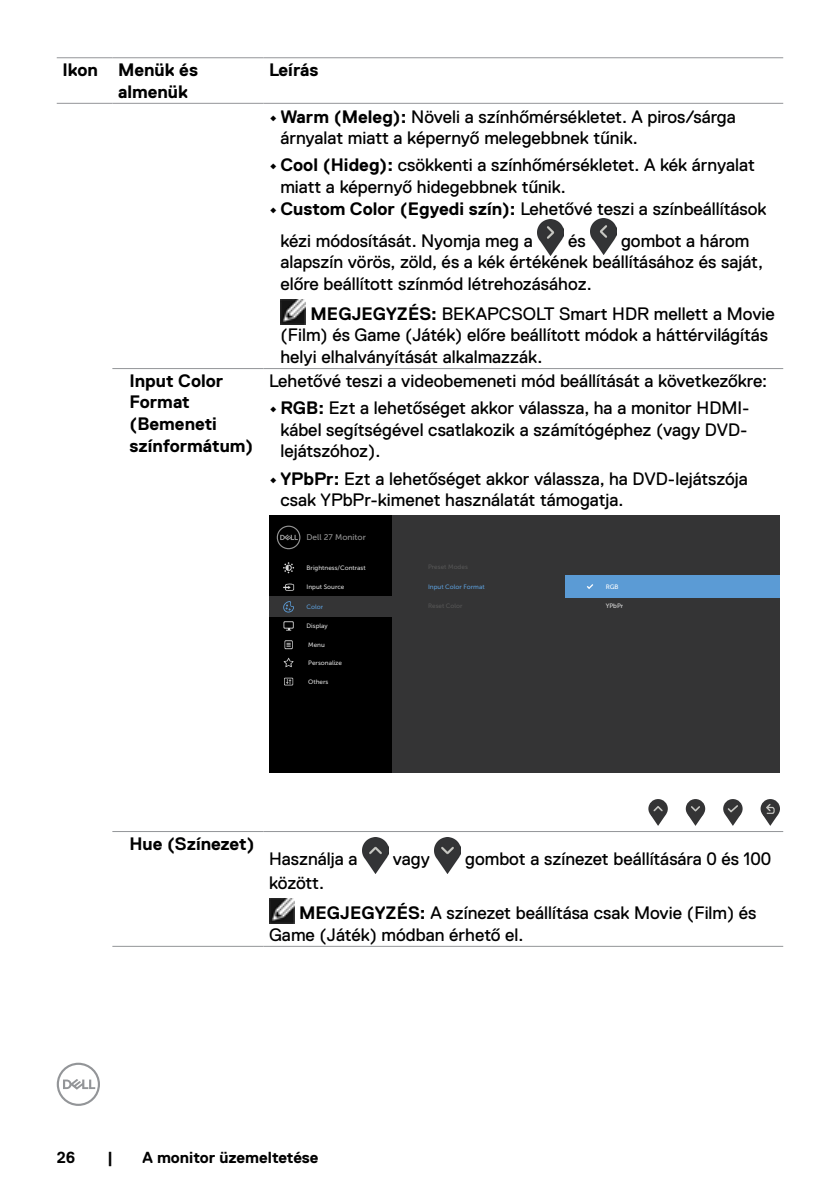
<style>
.page{position:relative;width:840px;height:1191px;background:#fff}
.page>*{position:absolute;margin:0;border:0;box-sizing:border-box;transform-origin:0 0}
.t1{font:18px/21.6px "Dell Replica";color:#000}
.t2{font:700 18px/21.6px "Dell Replica";color:#000}
.t3{font:700 16px "Dell Replica";color:#000}
.t4{font:8.2px "Museo Sans For Dell 500";color:#939393}
.t5{font:6.4px "Museo Sans For Dell 500";color:#d9d9d9}
.t6{font:6.4px "Museo Sans For Dell 500";color:#5b9bd5}
.t7{font:6.4px "Museo Sans For Dell 500";color:#fff}
.s1{font-weight:700}
</style>
<div class="page">
<svg style="left:57px;top:1062px;width:43px;height:44px"></svg>
<hr style="left:57px;top:57px;width:55px;height:1px;background:#939598">
<hr style="left:112px;top:57px;width:151px;height:1px;background:#939598">
<hr style="left:263px;top:57px;width:519px;height:1px;background:#939598">
<hr style="left:57px;top:103px;width:55px;height:1px;background:#939598">
<hr style="left:112px;top:103px;width:151px;height:1px;background:#939598">
<hr style="left:263px;top:103px;width:519px;height:1px;background:#939598">
<hr style="left:112px;top:368px;width:151px;height:1px;background:#939598">
<hr style="left:263px;top:368px;width:519px;height:1px;background:#939598">
<hr style="left:112px;top:831px;width:151px;height:1px;background:#939598">
<hr style="left:263px;top:831px;width:519px;height:1px;background:#939598">
<hr style="left:112px;top:946px;width:151px;height:1px;background:#939598">
<hr style="left:263px;top:946px;width:519px;height:1px;background:#939598">
<img style="left:537px;top:219px;width:26px;height:36px">
<img style="left:590px;top:218px;width:26px;height:36px">
<img style="left:280px;top:299px;width:26px;height:26px">
<div style="left:269px;top:515px;width:510px;height:258px;background:#343435"></div>
<div style="left:269px;top:515px;width:122px;height:258px;background:#000"></div>
<div style="left:269px;top:596px;width:124px;height:21px;background:#343435"></div>
<svg style="left:276px;top:525px;width:24px;height:24px"></svg>
<svg style="left:283px;top:583px;width:11px;height:8px"></svg>
<svg style="left:283px;top:601px;width:11px;height:12px"></svg>
<svg style="left:283px;top:657px;width:11px;height:10px"></svg>
<svg style="left:283px;top:621px;width:10px;height:7px"></svg>
<div style="left:284px;top:622px;width:9px;height:5px;background:#000"></div>
<svg style="left:286px;top:628px;width:5px;height:3px"></svg>
<svg style="left:284px;top:640px;width:8px;height:9px"></svg>
<svg style="left:285px;top:641px;width:7px;height:7px"></svg>
<svg style="left:286px;top:643px;width:4px;height:4px"></svg>
<svg style="left:284px;top:677px;width:9px;height:8px"></svg>
<div style="left:284px;top:678px;width:8px;height:6px;background:#000"></div>
<svg style="left:286px;top:679px;width:5px;height:5px"></svg>
<svg style="left:283px;top:562px;width:11px;height:11px"></svg>
<div style="left:648px;top:799px;width:19px;height:19px;background:#343435;border-radius:50%"></div>
<svg style="left:650px;top:806px;width:15px;height:20px"></svg>
<div style="left:685px;top:799px;width:19px;height:19px;background:#343435;border-radius:50%"></div>
<svg style="left:687px;top:806px;width:16px;height:20px"></svg>
<svg style="left:722px;top:799px;width:20px;height:19px"></svg>
<svg style="left:725px;top:805px;width:15px;height:21px"></svg>
<svg style="left:760px;top:799px;width:19px;height:19px"></svg>
<svg style="left:762px;top:803px;width:15px;height:23px"></svg>
<div style="left:565px;top:575px;width:214px;height:23px;background:#5b9bd5"></div>
<svg style="left:587px;top:584px;width:6px;height:5px"></svg>
<img style="left:362px;top:837px;width:26px;height:36px">
<img style="left:434px;top:837px;width:26px;height:36px">
<img style="left:269px;top:898px;width:25px;height:25px">
<p class="t2" style="left:118px;top:59px;width:81px;text-indent:-56px">Ikon Menük és almenük</p>
<p class="t2" style="left:269px;top:59px;width:51px">Leírás</p>
<p class="t1" style="left:280px;top:106px;width:456px;text-indent:-11px"><span class="s1">• Warm (Meleg):</span> Növeli a színhőmérsékletet. A piros/sárga árnyalat miatt a képernyő melegebbnek tűnik.</p>
<p class="t1" style="left:280px;top:154px;width:475px;text-indent:-11px"><span class="s1">• Cool (Hideg):</span> csökkenti a színhőmérsékletet. A kék árnyalat miatt a képernyő hidegebbnek tűnik.</p>
<p class="t1" style="left:280px;top:192px;width:487px;line-height:32.2px;text-indent:-11px"><span class="s1">• Custom Color (Egyedi szín):</span> Lehetővé teszi a színbeállítások kézi módosítását. Nyomja meg a</p>
<p class="t1" style="left:280px;top:230px;width:484px;text-indent:340px">gombot a három alapszín vörös, zöld, és a kék értékének beállításához és saját, előre beállított színmód létrehozásához.</p>
<p class="t1" style="left:280px;top:303px;width:496px;text-indent:30px"><span class="s1">MEGJEGYZÉS:</span> BEKAPCSOLT Smart HDR mellett a Movie (Film) és Game (Játék) előre beállított módok a háttérvilágítás helyi elhalványítását alkalmazzák.</p>
<p class="t1" style="left:567px;top:230px;width:19px">és</p>
<p class="t2" style="left:129px;top:370px;width:125px">Input Color<br>Format (Bemeneti színformátum)</p>
<p class="t1" style="left:269px;top:370px;width:499px">Lehetővé teszi a videobemeneti mód beállítását a következőkre:</p>
<p class="t1" style="left:280px;top:397px;width:470px;text-align:justify;text-indent:-11px"><span class="s1">• RGB:</span> Ezt a lehetőséget akkor válassza, ha a monitor HDMI&shy;kábel segítségével csatlakozik a számítógéphez (vagy DVD&shy;lejátszóhoz).</p>
<p class="t1" style="left:280px;top:468px;width:468px;text-indent:-11px"><span class="s1">• YPbPr:</span> Ezt a lehetőséget akkor válassza, ha DVD-lejátszója csak YPbPr-kimenet használatát támogatja.</p>
<p class="t4" style="left:306px;top:533px;width:61px">Dell 27 Monitor</p>
<p class="t5" style="left:306px;top:564px;width:61px">Brightness/Contrast</p>
<p class="t5" style="left:306px;top:583px;width:39px">Input Source</p>
<p class="t6" style="left:306px;top:603px;width:18px">Color</p>
<p class="t5" style="left:306px;top:622px;width:23px">Display</p>
<p class="t5" style="left:308px;top:641px;width:18px">Menu</p>
<p class="t5" style="left:308px;top:678px;width:22px">Others</p>
<p class="t5" style="left:308px;top:659px;width:35px">Personalize</p>
<p class="t6" style="left:428px;top:583px;width:58px">Input Color Format</p>
<p class="t7" style="left:605px;top:583px;width:14px">RGB</p>
<p class="t5" style="left:605px;top:602px;width:19px">YPbPr</p>
<p class="t2" style="left:129px;top:833px;width:126px">Hue (Színezet)</p>
<p class="t1" style="left:269px;top:848px;width:90px">Használja a</p>
<p class="t1" style="left:392px;top:848px;width:39px">vagy</p>
<p class="t1" style="left:465px;top:848px;width:307px">gombot a színezet beállítására 0 és 100</p>
<p class="t1" style="left:299px;top:867px;width:458px;line-height:30.2px;text-indent:-30px">között.<br><span class="s1">MEGJEGYZÉS:</span> A színezet beállítása csak Movie (Film) és</p>
<p class="t1" style="left:269px;top:923px;width:256px">Game (Játék) módban érhető el.</p>
<p class="t3" style="left:57px;top:1148px;width:20px">26</p>
<p class="t3" style="left:107px;top:1148px;width:8px">|</p>
<p class="t3" style="left:142px;top:1148px;width:177px">A monitor üzemeltetése</p>
</div>
